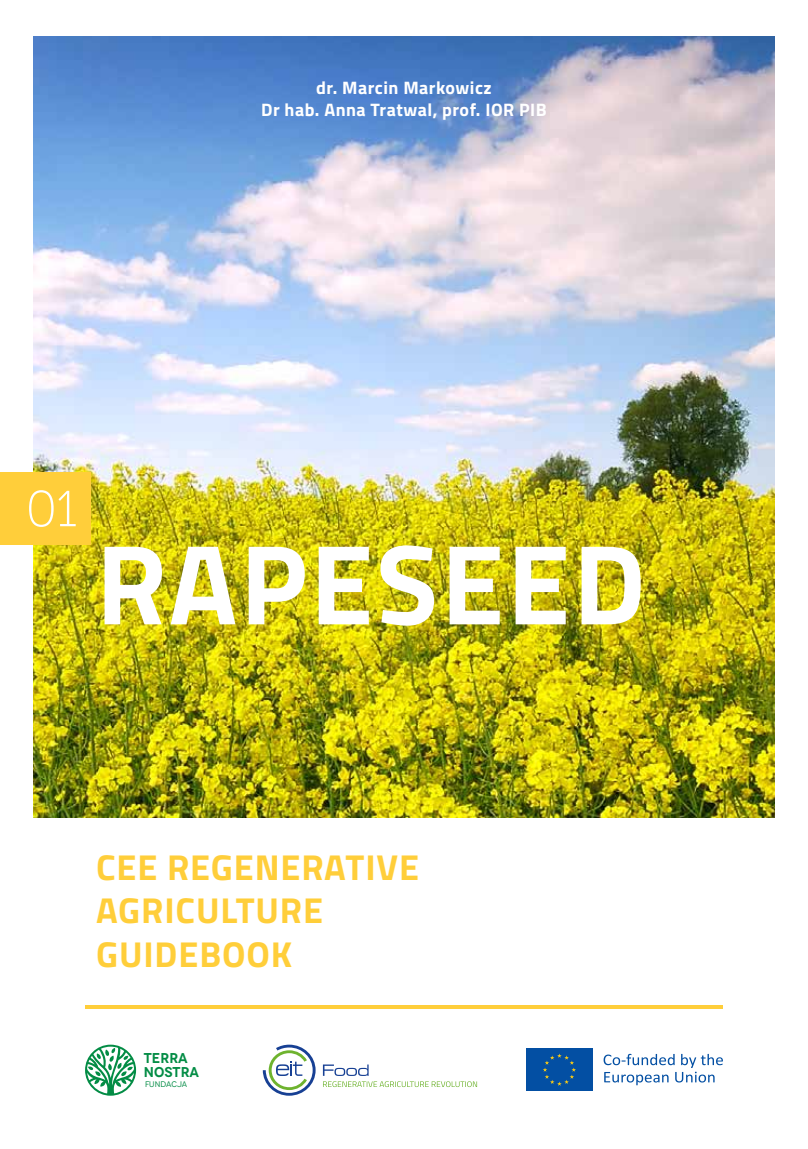
<style>
.page{position:relative;width:808px;height:1149px;background:#fff}
.page>*{position:absolute;margin:0;border:0;box-sizing:border-box;transform-origin:0 0}
.t1{font:700 114px "Titillium";letter-spacing:.025em;color:#fff}
.t2{font:300 63.3px "Novecentoslab";color:#fff}
.t3{font:700 36px/43.2px "Titillium";letter-spacing:.025em;color:#ffce3a}
.t4{font:700 18px/21.6px "Titillium";letter-spacing:.025em;color:#fff;text-align:center}
.t5{font:600 14.25px/13.6px "Novecento";color:#038c45}
.t6{font:8.1px "Novecento";color:#038c45}
</style>
<div class="page">
<img style="left:33px;top:36px;width:742px;height:780px">
<div style="left:0;top:472px;width:90px;height:72px;background:#ffce3a"></div>
<div style="left:526px;top:1048px;width:66px;height:42px;background:#034fa3"></div>
<svg style="left:604px;top:1053px;width:119px;height:31px"></svg>
<svg style="left:543px;top:1053px;width:33px;height:32px"></svg>
<svg style="left:263px;top:1044px;width:53px;height:51px"></svg>
<svg style="left:323px;top:1064px;width:154px;height:22px"></svg>
<hr style="left:85px;top:1005px;width:638px;height:3px;background:#ffce3a">
<svg style="left:85px;top:1044px;width:51px;height:51px"></svg>
<p class="t4" style="left:261px;top:76px;width:287px">dr. Marcin Markowicz<br>Dr hab. Anna Tratwal, prof. IOR PIB</p>
<h2 class="t2" style="left:27px;top:468px;width:53px">01</h2>
<h1 class="t1" style="left:96px;top:497px;width:551px">RAPESEED</h1>
<h3 class="t3" style="left:96px;top:843px;width:324px">CEE REGENERATIVE<br>AGRICULTURE<br>GUIDEBOOK</h3>
<p class="t5" style="left:144px;top:1051px;width:57px">TERRA<br>NOSTRA</p>
<p class="t6" style="left:145px;top:1079px;width:44px">FUNDACJA</p>
</div>
